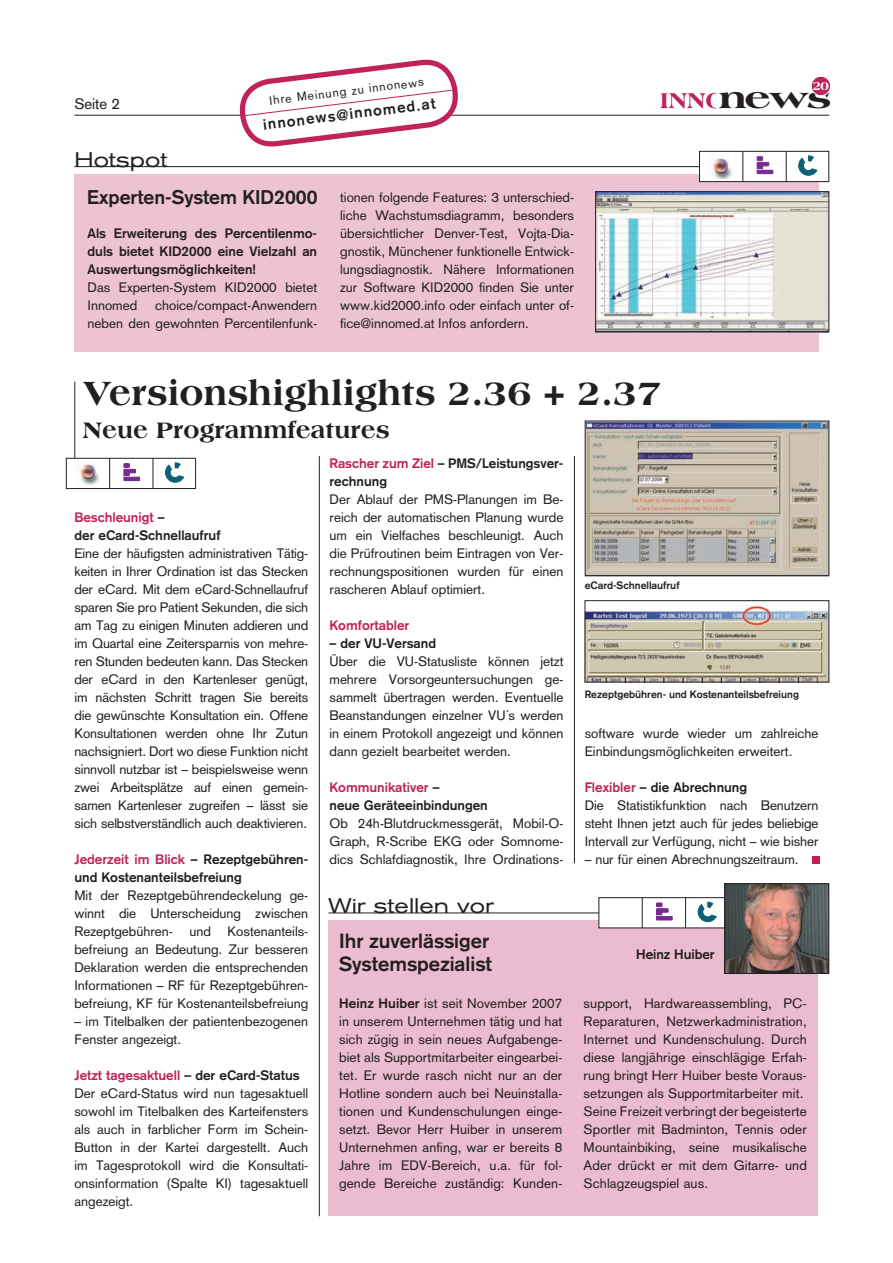
<style>
.page{position:relative;width:893px;height:1263px;background:#fff}
.page>*{position:absolute;margin:0;border:0;box-sizing:border-box;transform-origin:0 0}
.t1{font:800 36px "Americana";color:#231f20}
.t2{font:800 30.15px "Americana";color:#231f20;scale:1.44 1}
.t3{font:800 24px "Americana";color:#231f20}
.t4{font:800 22.95px "Americana";color:#bf2359}
.t5{font:expanded 21px "Akzidenz Grotesk BE";color:#231f20}
.t6{font:700 20.25px "Akzidenz Grotesk";color:#231f20}
.t7{font:700 19.5px "Akzidenz Grotesk";color:#231f20}
.t8{font:700 15px "Akzidenz Grotesk";color:#231f20}
.t9{font:15px "Akzidenz Grotesk";color:#231f20}
.Lauftext_Roman{font:13.5px/18px "Akzidenz Grotesk";color:#231f20;text-align:justify}
.Lauftext_Roman-2{font:700 13.5px/18px "Akzidenz Grotesk";color:#231f20}
.Lauftext_Roman-3{font:700 13.5px "Akzidenz Grotesk";color:#bf2359}
.t10{font:800 12.6px "Americana";color:#fff}
.t11{font:12px "Akzidenz Grotesk";color:#231f20}
.t12{font:700 10.5px "Akzidenz Grotesk";color:#231f20}
.s1{color:#231f20}
.s2{color:#bf2359}
.s3{font-weight:700}
</style>
<div class="page">
<hr style="left:74px;top:115px;width:755px;height:1px;background:#231f20">
<hr style="left:319px;top:456px;width:1px;height:760px;background:#231f20">
<hr style="left:574px;top:456px;width:1px;height:407px;background:#231f20">
<hr style="left:74px;top:382px;width:1px;height:89px;background:#231f20">
<div style="left:66px;top:458px;width:130px;height:30px;background:#fff"></div>
<div style="left:66px;top:458px;width:130px;height:31px;border:1px solid #231f20"></div>
<hr style="left:109px;top:458px;width:1px;height:31px;background:#231f20">
<hr style="left:153px;top:458px;width:1px;height:31px;background:#231f20">
<img style="left:79px;top:463px;width:20px;height:22px">
<svg style="left:124px;top:463px;width:16px;height:18px"></svg>
<svg style="left:165px;top:462px;width:20px;height:21px"></svg>
<div style="left:328px;top:920px;width:489px;height:296px;background:#ebbbcf"></div>
<hr style="left:328px;top:912px;width:489px;height:1px;background:#231f20">
<div style="left:599px;top:898px;width:129px;height:30px;background:#fff"></div>
<div style="left:598px;top:897px;width:131px;height:31px;border:1px solid #231f20"></div>
<hr style="left:642px;top:897px;width:1px;height:31px;background:#231f20">
<hr style="left:685px;top:897px;width:1px;height:31px;background:#231f20">
<svg style="left:656px;top:903px;width:16px;height:17px"></svg>
<svg style="left:698px;top:901px;width:19px;height:21px"></svg>
<img style="left:726px;top:885px;width:101px;height:87px">
<div style="left:724px;top:883px;width:105px;height:91px;border:1px solid #231f20"></div>
<div style="left:811px;top:76px;width:20px;height:20px;background:#bf2359;border-radius:50%"></div>
<div style="left:811px;top:76px;width:20px;height:20px;border:1px solid #fff;border-radius:50%"></div>
<div style="left:812px;top:856px;width:8px;height:7px;background:#bf2359"></div>
<svg style="left:238px;top:59px;width:221px;height:109px"></svg>
<img style="left:587px;top:423px;width:240px;height:151px">
<div style="left:585px;top:421px;width:244px;height:155px;border:1px solid #231f20"></div>
<img style="left:587px;top:602px;width:240px;height:78px">
<div style="left:585px;top:600px;width:244px;height:82px;border:1px solid #231f20"></div>
<div style="left:74px;top:174px;width:745px;height:178px;background:#edc3d4"></div>
<hr style="left:74px;top:166px;width:699px;height:1px;background:#231f20">
<div style="left:699px;top:151px;width:130px;height:31px;background:#fff"></div>
<div style="left:699px;top:151px;width:130px;height:31px;border:1px solid #231f20"></div>
<hr style="left:742px;top:151px;width:1px;height:31px;background:#231f20">
<hr style="left:786px;top:151px;width:1px;height:31px;background:#231f20">
<img style="left:712px;top:158px;width:20px;height:22px">
<svg style="left:757px;top:157px;width:16px;height:17px"></svg>
<svg style="left:798px;top:155px;width:20px;height:21px"></svg>
<img style="left:597px;top:193px;width:230px;height:137px">
<div style="left:595px;top:191px;width:234px;height:141px;border:1px solid #231f20"></div>
<p class="t9" style="left:74px;top:95px;width:47px">Seite 2</p>
<p class="t5" style="left:74px;top:147px;width:95px">Hotspot</p>
<p class="t11" style="left:268px;top:94px;width:157px;rotate:-7deg">Ihre Meinung zu innonews</p>
<p class="t8" style="left:262px;top:116px;width:175px;rotate:-7deg">innonews@innomed.at</p>
<p class="t7" style="left:87px;top:185px;width:232px">Experten-System KID2000</p>
<p class="Lauftext_Roman-2" style="left:88px;top:225px;width:231px;text-align:justify">Als Erweiterung des Percentilenmo&shy;duls bietet KID2000 eine Vielzahl an Auswertungsmöglichkeiten!</p>
<p class="Lauftext_Roman" style="left:88px;top:279px;width:231px">Das Experten-System KID2000 bietet<br>Innomed</p>
<p class="Lauftext_Roman" style="left:88px;top:297px;width:231px;text-align:right">choice/compact-Anwendern<br>neben den gewohnten Percentilenfunk-</p>
<p class="Lauftext_Roman" style="left:340px;top:188px;width:235px">tionen folgende Features: 3 unterschied&shy;liche Wachstumsdiagramm, besonders übersichtlicher Denver-Test, Vojta-Dia&shy;gnostik, Münchener funktionelle Entwick&shy;lungsdiagnostik. Nähere Informationen zur Software KID2000 finden Sie unter www.kid2000.info oder einfach unter of&shy;fice@innomed.at Infos anfordern.</p>
<p class="t10" style="left:813px;top:78px;width:18px">20</p>
<p class="t2" style="left:718px;top:80px;width:80px">news</p>
<p class="t4" style="left:660px;top:87px;width:66px">INNO</p>
<p class="t1" style="left:83px;top:372px;width:580px">Versionshighlights 2.36 + 2.37</p>
<p class="t3" style="left:83px;top:416px;width:308px">Neue Programmfeatures</p>
<p class="Lauftext_Roman-3" style="left:74px;top:509px;width:92px">Beschleunigt <span class="s1">–</span></p>
<p class="Lauftext_Roman-2" style="left:74px;top:526px;width:148px">der eCard-Schnellaufruf</p>
<p class="Lauftext_Roman" style="left:74px;top:544px;width:235px">Eine der häufigsten administrativen Tätig&shy;keiten in Ihrer Ordination ist das Stecken der eCard. Mit dem eCard-Schnellaufruf sparen Sie pro Patient Sekunden, die sich am Tag zu einigen Minuten addieren und im Quartal eine Zeitersparnis von mehre&shy;ren Stunden bedeuten kann. Das Stecken der eCard in den Kartenleser genügt, im nächsten Schritt tragen Sie bereits die gewünschte Konsultation ein. Offene Konsultationen werden ohne Ihr Zutun nachsigniert. Dort wo diese Funktion nicht sinnvoll nutzbar ist – beispielsweise wenn zwei Arbeitsplätze auf einen gemein&shy;samen Kartenleser zugreifen – lässt sie sich selbstverständlich auch deaktivieren.</p>
<p class="Lauftext_Roman-2" style="left:74px;top:850px;width:235px"><span class="s2">Jederzeit im Blick</span> – Rezeptgebühren&shy;und Kostenanteilsbefreiung</p>
<p class="Lauftext_Roman" style="left:74px;top:886px;width:235px">Mit der Rezeptgebührendeckelung ge&shy;winnt die Unterscheidung zwischen Rezeptgebühren- und Kostenanteils&shy;befreiung an Bedeutung. Zur besseren Deklaration werden die entsprechenden Informationen – RF für Rezeptgebühren&shy;befreiung, KF für Kostenanteilsbefreiung</p>
<p class="Lauftext_Roman" style="left:74px;top:1012px;width:235px">– im Titelbalken der patientenbezogenen<br>Fenster angezeigt.</p>
<p class="Lauftext_Roman-3" style="left:74px;top:1067px;width:227px">Jetzt tagesaktuell <span class="s1">– der eCard-Status</span></p>
<p class="Lauftext_Roman" style="left:74px;top:1084px;width:235px">Der eCard-Status wird nun tagesaktuell sowohl im Titelbalken des Karteifensters als auch in farblicher Form im Schein-Button in der Kartei dargestellt. Auch im Tagesprotokoll wird die Konsultati&shy;onsinformation (Spalte KI) tagesaktuell angezeigt.</p>
<p class="Lauftext_Roman-2" style="left:330px;top:454px;width:235px"><span class="s2">Rascher zum Ziel</span> – PMS/Leistungsver&shy;rechnung</p>
<p class="Lauftext_Roman" style="left:330px;top:490px;width:235px">Der Ablauf der PMS-Planungen im Be&shy;reich der automatischen Planung wurde um ein Vielfaches beschleunigt. Auch die Prüfroutinen beim Eintragen von Ver&shy;rechnungspositionen wurden für einen rascheren Ablauf optimiert.</p>
<p class="Lauftext_Roman-3" style="left:330px;top:617px;width:81px">Komfortabler</p>
<p class="Lauftext_Roman-2" style="left:330px;top:634px;width:108px">– der VU-Versand</p>
<p class="Lauftext_Roman" style="left:330px;top:652px;width:235px;text-align:left">Über die VU-Statusliste können jetzt mehrere Vorsorgeuntersuchungen ge------ sammelt übertragen werden. Eventuelle Beanstandungen einzelner VU´s werden in einem Protokoll angezeigt und können dann gezielt bearbeitet werden.</p>
<p class="Lauftext_Roman-3" style="left:330px;top:779px;width:111px">Kommunikativer <span class="s1">–</span></p>
<p class="Lauftext_Roman-2" style="left:330px;top:796px;width:160px">neue Geräteeinbindungen</p>
<p class="Lauftext_Roman" style="left:330px;top:814px;width:235px">Ob 24h-Blutdruckmessgerät, Mobil-O-Graph, R-Scribe EKG oder Somnome&shy;dics Schlafdiagnostik, Ihre Ordinations-</p>
<p class="t12" style="left:585px;top:579px;width:96px">eCard-Schnellaufruf</p>
<p class="t12" style="left:585px;top:688px;width:216px">Rezeptgebühren- und Kostenanteilsbefreiung</p>
<p class="Lauftext_Roman" style="left:585px;top:724px;width:235px">software wurde wieder um zahlreiche<br>Einbindungsmöglichkeiten erweitert.</p>
<p class="Lauftext_Roman-2" style="left:585px;top:778px;width:164px"><span class="s2">Flexibler</span> – die Abrechnung</p>
<p class="Lauftext_Roman" style="left:585px;top:796px;width:235px">Die Statistikfunktion nach Benutzern steht Ihnen jetzt auch für jedes beliebige Intervall zur Verfügung, nicht – wie bisher</p>
<p class="Lauftext_Roman" style="left:585px;top:850px;width:216px">– nur für einen Abrechnungszeitraum.</p>
<p class="t5" style="left:328px;top:893px;width:167px">Wir stellen vor</p>
<p class="t6" style="left:339px;top:929px;width:152px">Ihr zuverlässiger</p>
<p class="t6" style="left:339px;top:951px;width:154px">Systemspezialist</p>
<p class="Lauftext_Roman" style="left:339px;top:994px;width:225px"><span class="s3">Heinz Huiber</span> ist seit November 2007 in unserem Unternehmen tätig und hat sich zügig in sein neues Aufgabenge&shy;biet als Supportmitarbeiter eingearbei&shy;tet. Er wurde rasch nicht nur an der Hotline sondern auch bei Neuinstalla&shy;tionen und Kundenschulungen einge&shy;setzt. Bevor Herr Huiber in unserem Unternehmen anfing, war er bereits 8<br>Jahre im EDV-Bereich, u.a. für fol&shy;gende Bereiche zuständig: Kunden-</p>
<p class="Lauftext_Roman" style="left:584px;top:994px;width:225px">support, Hardwareassembling, PC-Reparaturen, Netzwerkadministration, Internet und Kundenschulung. Durch diese langjährige einschlägige Erfah&shy;rung bringt Herr Huiber beste Voraus&shy;setzungen als Supportmitarbeiter mit.</p>
<p class="Lauftext_Roman-2" style="left:636px;top:946px;width:80px">Heinz Huiber</p>
<p class="Lauftext_Roman" style="left:584px;top:1102px;width:225px">Seine Freizeit verbringt der begeisterte Sportler mit Badminton, Tennis oder Mountainbiking, seine musikalische Ader drückt er mit dem Gitarre- und Schlagzeugspiel aus.</p>
</div>
